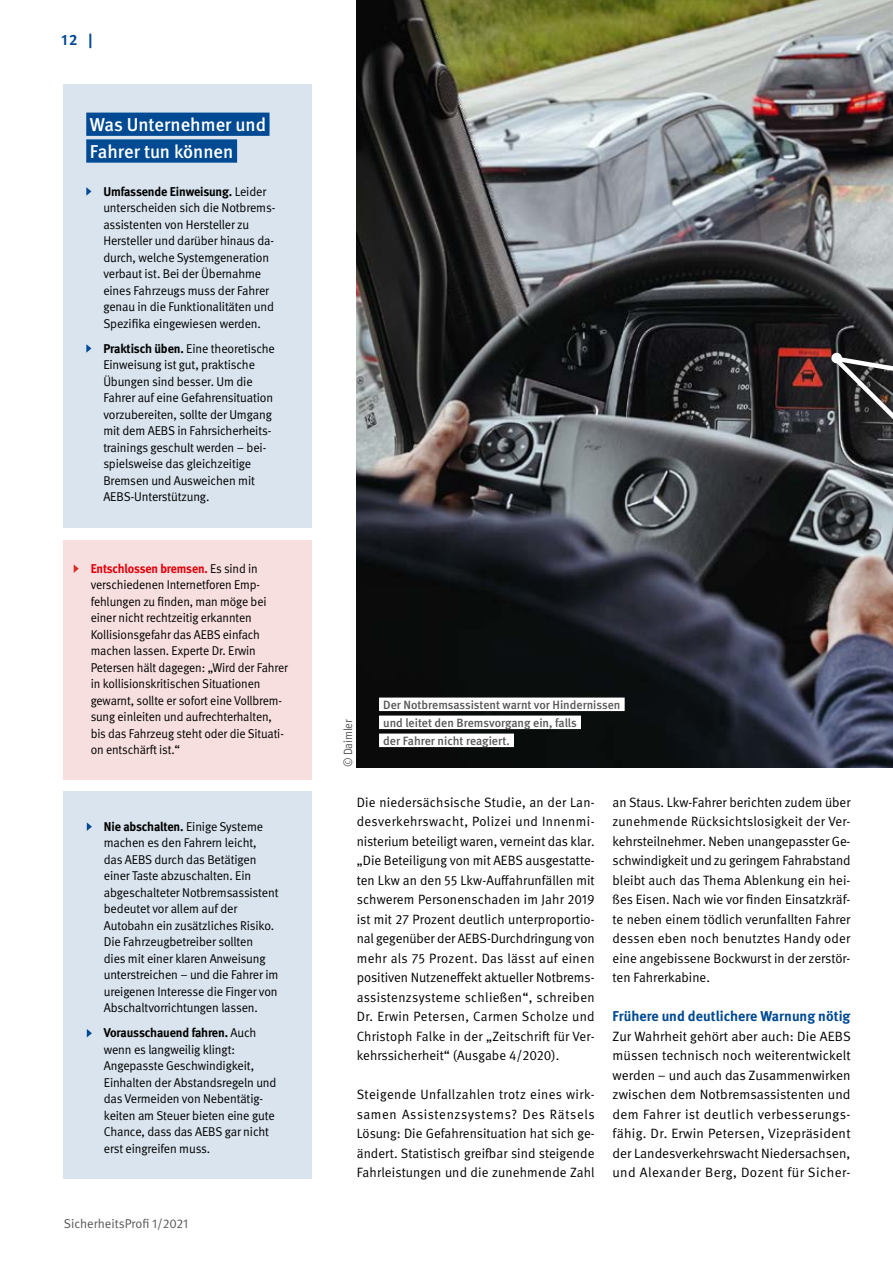
<style>
.page{position:relative;width:893px;height:1263px;background:#fff}
.page>*{position:absolute;margin:0;border:0;box-sizing:border-box;transform-origin:0 0}
.t1{font:500 18.6px/26.8px "DGUV Meta";color:#fff}
.t2{font:700 15px "DGUV Meta";color:#004a93}
.t3{font:700 14.25px "DGUV Meta";letter-spacing:.005em;color:#004a93}
.t4{font:13.5px/19.5px "DGUV Meta";letter-spacing:.005em;color:#000;text-align:justify}
.t5{font:12.75px/16.5px "DGUV Meta";letter-spacing:-.01em;color:#000}
.t6{font:12.75px/16.5px "DGUV Meta";letter-spacing:-.01em;color:#000;scale:.95 1}
.t7{font:12.75px "DGUV Meta";color:#585757}
.t8{font:500 12px/18px "DGUV Meta";color:#585757}
.t9{font:12px "DGUV Meta";letter-spacing:-.01em;color:#585757;scale:.93 1}
.s1{font-weight:700}
.s2{font-weight:700;color:#e3000b}
</style>
<div class="page">
<div style="left:63px;top:84px;width:249px;height:443px;background:#d9e4ee"></div>
<div style="left:63px;top:540px;width:249px;height:240px;background:#f8dfdf"></div>
<div style="left:63px;top:791px;width:249px;height:387px;background:#d9e4ee"></div>
<svg style="left:86px;top:187px;width:5px;height:9px"></svg>
<svg style="left:86px;top:344px;width:5px;height:9px"></svg>
<div style="left:86px;top:113px;width:184px;height:23px;background:#004a93"></div>
<div style="left:86px;top:139px;width:151px;height:24px;background:#004a93"></div>
<svg style="left:74px;top:564px;width:5px;height:9px"></svg>
<svg style="left:87px;top:822px;width:5px;height:9px"></svg>
<svg style="left:87px;top:1029px;width:5px;height:8px"></svg>
<img style="left:357px;top:0;width:536px;height:768px">
<svg style="left:827px;top:352px;width:66px;height:277px;background:#696564"></svg>
<div style="left:831px;top:353px;width:11px;height:10px;background:#fff;border-radius:50%"></div>
<div style="left:379px;top:697px;width:246px;height:14px;background:#fff"></div>
<div style="left:379px;top:715px;width:202px;height:14px;background:#fff"></div>
<div style="left:379px;top:733px;width:135px;height:14px;background:#fff"></div>
<p class="t2" style="left:62px;top:31px;width:32px">12 |</p>
<h1 class="t1" style="left:90px;top:112px;width:178px">Was Unternehmer und<br>Fahrer tun können</h1>
<p class="t5" style="left:103px;top:183px;width:172px"><span class="s1">Umfassende Einweisung.</span> Leider unterscheiden sich die Notbrems&shy;assistenten von Hersteller zu<br>Hersteller und darüber hinaus da&shy;durch, welche Systemgeneration verbaut ist. Bei der Übernahme eines Fahrzeugs muss der Fahrer genau in die Funktionalitäten und<br>Spezifika eingewiesen werden.</p>
<p class="t5" style="left:103px;top:340px;width:173px"><span class="s1">Praktisch üben.</span> Eine theoretische<br>Einweisung ist gut, praktische<br>Übungen sind besser. Um die<br>Fahrer auf eine Gefahrensituation vorzubereiten, sollte der Umgang mit dem AEBS in Fahrsicherheits&shy;trainings geschult werden – bei&shy;spielsweise das gleichzeitige<br>Bremsen und Ausweichen mit<br>AEBS-Unterstützung.</p>
<p class="t6" style="left:91px;top:560px;width:209px"><span class="s2">Entschlossen bremsen.</span> Es sind in verschiedenen Internetforen Emp&shy;fehlungen zu finden, man möge bei einer nicht rechtzeitig erkannten Kollisionsgefahr das AEBS einfach machen lassen. Experte Dr. Erwin Petersen hält dagegen: „Wird der Fahrer in kollisionskritischen Situationen gewarnt, sollte er sofort eine Vollbrem&shy;sung einleiten und aufrechterhalten, bis das Fahrzeug steht oder die Situati&shy;on entschärft ist.“</p>
<p class="t5" style="left:104px;top:818px;width:176px"><span class="s1">Nie abschalten.</span> Einige Systeme machen es den Fahrern leicht, das AEBS durch das Betätigen einer Taste abzuschalten. Ein abgeschalteter Notbremsassistent bedeutet vor allem auf der<br>Autobahn ein zusätzliches Risiko.<br>Die Fahrzeugbetreiber sollten<br>dies mit einer klaren Anweisung unterstreichen – und die Fahrer im ureigenen Interesse die Finger von<br>Abschaltvorrichtungen lassen.</p>
<p class="t5" style="left:104px;top:1025px;width:174px"><span class="s1">Vorausschauend fahren.</span> Auch wenn es langweilig klingt:<br>Angepasste Geschwindigkeit,<br>Einhalten der Abstandsregeln und das Vermeiden von Nebentätig&shy;keiten am Steuer bieten eine gute<br>Chance, dass das AEBS gar nicht erst eingreifen muss.</p>
<p class="t7" style="left:64px;top:1216px;width:126px">SicherheitsProfi 1/2021</p>
<p class="t9" style="left:341px;top:767px;width:53px;rotate:-90deg">© Daimler</p>
<p class="t8" style="left:383px;top:696px;width:239px">Der Notbremsassistent warnt vor Hindernissen und leitet den Bremsvorgang ein, falls<br>der Fahrer nicht reagiert.</p>
<p class="t4" style="left:357px;top:792px;width:239px">Die niedersächsische Studie, an der Lan&shy;desverkehrswacht, Polizei und Innenmi&shy;nisterium beteiligt waren, verneint das klar. „Die Beteiligung von mit AEBS ausgestatte&shy;ten Lkw an den 55 Lkw-Auffahrunfällen mit schwerem Personenschaden im Jahr 2019 ist mit 27 Prozent deutlich unterproportio&shy;nal gegenüber der AEBS-Durchdringung von mehr als 75 Prozent. Das lässt auf einen positiven Nutzeneffekt aktueller Notbrems&shy;assistenzsysteme schließen“, schreiben Dr. Erwin Petersen, Carmen Scholze und Christoph Falke in der „Zeitschrift für Ver&shy;kehrssicherheit“ (Ausgabe 4/2020).</p>
<p class="t4" style="left:357px;top:1085px;width:239px">Steigende Unfallzahlen trotz eines wirk&shy;samen Assistenzsystems? Des Rätsels Lösung: Die Gefahrensituation hat sich ge&shy;ändert. Statistisch greifbar sind steigende Fahrleistungen und die zunehmende Zahl</p>
<p class="t4" style="left:613px;top:792px;width:239px">an Staus. Lkw-Fahrer berichten zudem über zunehmende Rücksichtslosigkeit der Ver&shy;kehrsteilnehmer. Neben unangepasster Ge&shy;schwindigkeit und zu geringem Fahrabstand bleibt auch das Thema Ablenkung ein hei&shy;ßes Eisen. Nach wie vor finden Einsatzkräf&shy;te neben einem tödlich verunfallten Fahrer dessen eben noch benutztes Handy oder eine angebissene Bockwurst in der zerstör&shy;ten Fahrerkabine.</p>
<p class="t3" style="left:613px;top:1008px;width:239px">Frühere und deutlichere Warnung nötig</p>
<p class="t4" style="left:613px;top:1026px;width:240px">Zur Wahrheit gehört aber auch: Die AEBS müssen technisch noch weiterentwickelt werden – und auch das Zusammenwirken zwischen dem Notbremsassistenten und dem Fahrer ist deutlich verbesserungs&shy;fähig. Dr. Erwin Petersen, Vizepräsident der Landesverkehrswacht Niedersachsen, und Alexander Berg, Dozent für Sicher-</p>
</div>
